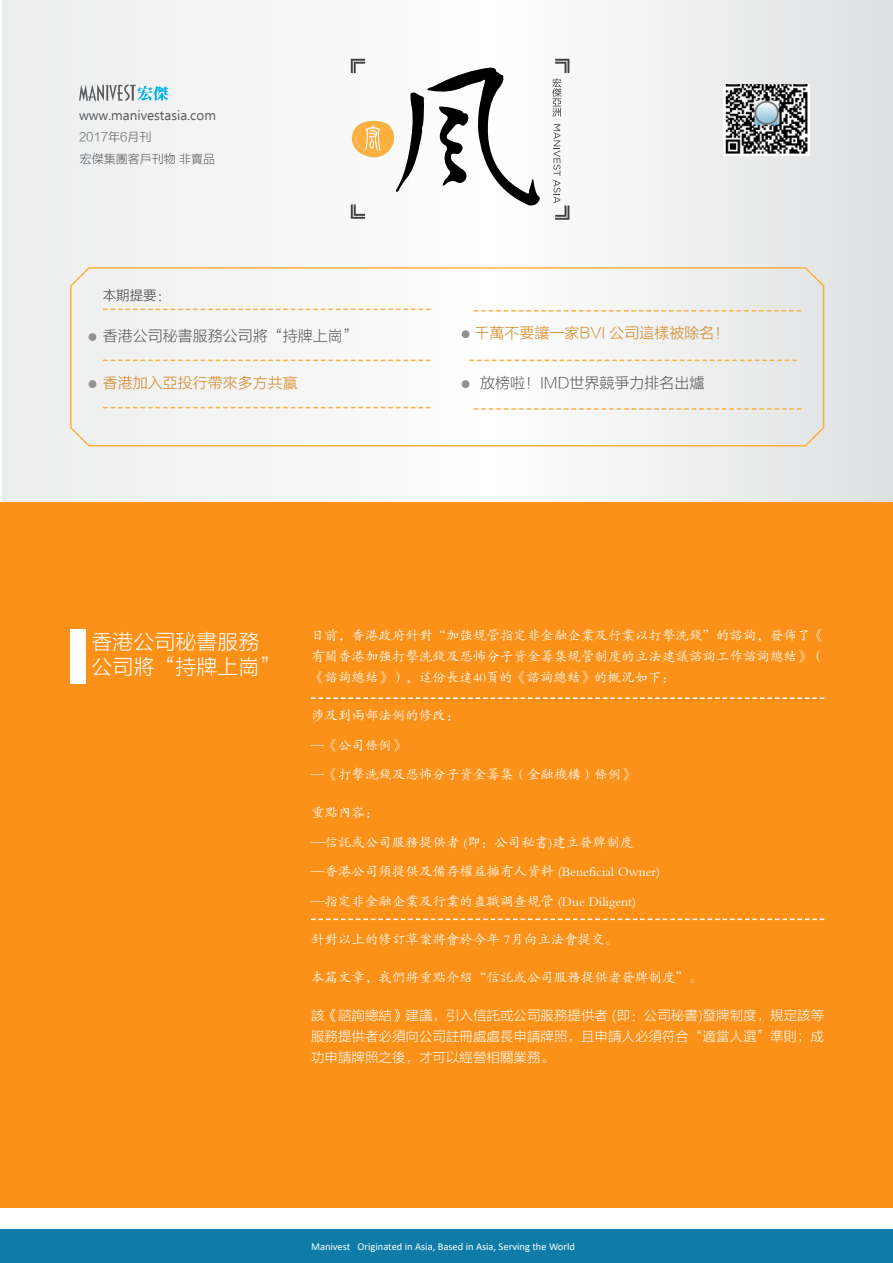
<style>
.page{position:relative;width:893px;height:1263px;background:#fff}
.page>*{position:absolute;margin:0;border:0;box-sizing:border-box;transform-origin:0 0}
.t1{font:21px/25.2px "FZLTKHK GBK1 0";color:#fff}
.t2{font:15px "FZLTKHK GBK1 0";color:#565659}
.t3{font:15px "FZLTKHK GBK1 0";color:#d4851e}
.t4{font:13.5px/29.5px "FZKTK GBK1 0";color:#fff}
.t5{font:13.5px/21px "FZLTKHK GBK1 0";color:#fff;text-align:justify}
.t6{font:13.5px "Ebrima";color:#58595b}
.t7{font:13.5px "FZLTKHK GBK1 0";color:#414042}
.t8{font:12px "FZLTKHK GBK1 0";color:#58595b}
.t9{font:10.5px "Calibri";color:#fff}
</style>
<div class="page">
<svg style="left:2px;top:0;width:891px;height:502px"></svg>
<div style="left:0;top:1230px;width:893px;height:33px;background:#0e7ca6"></div>
<svg style="left:79px;top:84px;width:89px;height:17px"></svg>
<img style="left:724px;top:84px;width:85px;height:71px">
<svg style="left:552px;top:59px;width:17px;height:58px"></svg>
<svg style="left:553px;top:124px;width:16px;height:96px"></svg>
<svg style="left:351px;top:59px;width:189px;height:160px"></svg>
<svg style="left:69px;top:266px;width:756px;height:181px"></svg>
<div style="left:1px;top:502px;width:892px;height:706px;background:#fc9119"></div>
<div style="left:70px;top:629px;width:16px;height:54px;background:#fff"></div>
<svg style="left:103px;top:309px;width:328px;height:1px"></svg>
<svg style="left:103px;top:360px;width:328px;height:1px"></svg>
<svg style="left:469px;top:360px;width:328px;height:1px"></svg>
<svg style="left:474px;top:310px;width:327px;height:2px"></svg>
<svg style="left:103px;top:407px;width:328px;height:1px"></svg>
<svg style="left:474px;top:408px;width:327px;height:2px"></svg>
<div style="left:89px;top:333px;width:7px;height:8px;background:#919290;border-radius:50%"></div>
<div style="left:89px;top:380px;width:7px;height:8px;background:#919290;border-radius:50%"></div>
<div style="left:462px;top:330px;width:7px;height:8px;background:#919290;border-radius:50%"></div>
<div style="left:462px;top:380px;width:7px;height:8px;background:#919290;border-radius:50%"></div>
<svg style="left:311px;top:918px;width:513px;height:2px"></svg>
<svg style="left:311px;top:697px;width:513px;height:2px"></svg>
<p class="t6" style="left:79px;top:106px;width:138px">www.manivestasia.com</p>
<p class="t8" style="left:80px;top:153px;width:137px">宏傑集團客戶刊物 非賣品</p>
<p class="t8" style="left:79px;top:131px;width:74px">2017年6月刊</p>
<p class="t7" style="left:103px;top:288px;width:69px">本期提要：</p>
<p class="t2" style="left:103px;top:327px;width:256px">香港公司秘書服務公司將“持牌上崗”</p>
<p class="t3" style="left:103px;top:374px;width:196px">香港加入亞投行帶來多方共贏</p>
<p class="t3" style="left:474px;top:325px;width:257px">千萬不要讓一家BVI 公司這樣被除名！</p>
<p class="t2" style="left:480px;top:374px;width:226px">放榜啦！IMD世界競爭力排名出爐</p>
<h1 class="t1" style="left:91px;top:630px;width:190px">香港公司秘書服務公司將“持牌上崗”</h1>
<p class="t4" style="left:311px;top:625px;width:515px;line-height:21px;text-align:justify">日前，香港政府針對“加強規管指定非金融企業及行業以打擊洗錢”的諮詢，發佈了《有關香港加強打擊洗錢及恐怖分子資金籌集規管制度的立法建議諮詢工作諮詢總結》（《諮詢總結》），這份長達40頁的《諮詢總結》的概況如下：</p>
<p class="t4" style="left:311px;top:701px;width:326px">涉及到兩部法例的修改：<br>—《公司條例》<br>—《打擊洗錢及恐怖分子資金籌集（金融機構）條例》</p>
<p class="t4" style="left:311px;top:798px;width:351px">重點內容：<br>—信託或公司服務提供者 (即：公司秘書)建立發牌制度<br>—香港公司須提供及備存權益擁有人資料 (Beneficial Owner) —指定非金融企業及行業的盡職調查規管 (Due Diligent)</p>
<p class="t4" style="left:311px;top:925px;width:309px">針對以上的修訂草案將會於今年 7月向立法會提交。</p>
<p class="t4" style="left:311px;top:963px;width:393px">本篇文章，我們將重點介紹“信託或公司服務提供者發牌制度”。</p>
<p class="t5" style="left:311px;top:1005px;width:515px">該《諮詢總結》建議，引入信託或公司服務提供者 (即：公司秘書)發牌制度，規定該等服務提供者必須向公司註冊處處長申請牌照，且申請人必須符合“適當人選”準則；成功申請牌照之後，才可以經營相關業務。</p>
<p class="t9" style="left:311px;top:1240px;width:265px">Manivest Originated in Asia, Based in Asia, Serving the World</p>
</div>
